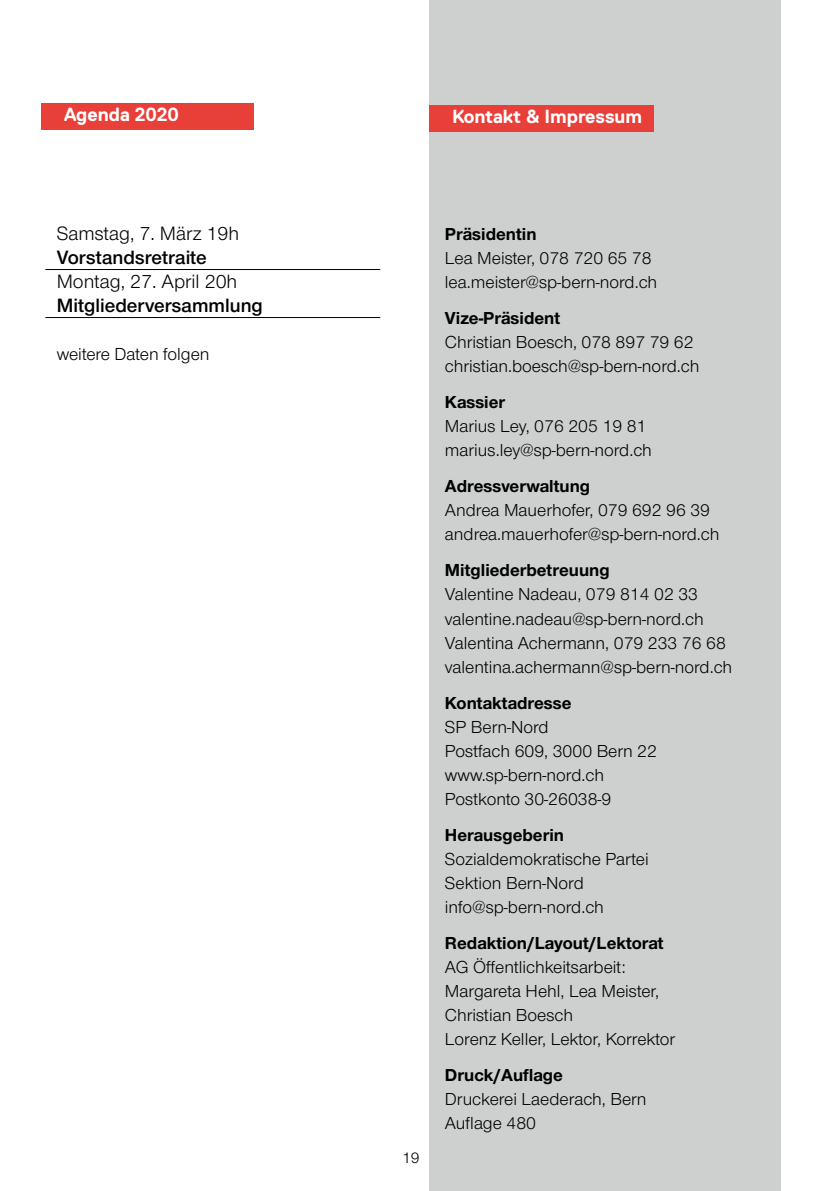
<style>
.page{position:relative;width:840px;height:1191px;background:#fff}
.page>*{position:absolute;margin:0;border:0;box-sizing:border-box;transform-origin:0 0}
.S2_Agenda_Impressum{font:20px "Nimbus San Nov Sem Bol";color:#000}
.S2_Agenda_Impressum-2{font:20px "Nimbus San Nov";color:#000}
.Balkentitel{font:700 19px "Replica";color:#fff}
.S2_Agenda_Impressum-3{font:18px "Nimbus San Nov";color:#000}
.S2_Agenda_Impressum-4{font:700 18px "Nimbus San Nov";color:#000}
.t1{font:16px "Nimbus San Nov";color:#000}
</style>
<div class="page">
<div style="left:429px;top:0;width:351px;height:1191px;background:#cecfcf"></div>
<div style="left:429px;top:105px;width:224px;height:27px;background:#e83f39"></div>
<div style="left:41px;top:103px;width:213px;height:27px;background:#e83f39"></div>
<hr style="left:45px;top:269px;width:335px;height:1px;background:#000">
<hr style="left:45px;top:317px;width:335px;height:1px;background:#000">
<p class="Balkentitel" style="left:64px;top:104px;width:116px">Agenda 2020</p>
<p class="S2_Agenda_Impressum-2" style="left:57px;top:222px;width:184px">Samstag, 7. März 19h</p>
<p class="S2_Agenda_Impressum" style="left:57px;top:246px;width:151px">Vorstandsretraite</p>
<p class="S2_Agenda_Impressum-2" style="left:57px;top:270px;width:182px">Montag, 27. April 20h</p>
<p class="S2_Agenda_Impressum" style="left:57px;top:294px;width:207px">Mitgliederversammlung</p>
<p class="S2_Agenda_Impressum-3" style="left:57px;top:344px;width:154px">weitere Daten folgen</p>
<p class="Balkentitel" style="left:452px;top:105px;width:191px">Kontakt &amp; Impressum</p>
<p class="t1" style="left:402px;top:1149px;width:19px">19</p>
<p class="S2_Agenda_Impressum-4" style="left:444px;top:224px;width:93px">Präsidentin</p>
<p class="S2_Agenda_Impressum-3" style="left:444px;top:248px;width:208px">Lea Meister, 078 720 65 78</p>
<p class="S2_Agenda_Impressum-3" style="left:444px;top:272px;width:214px">lea.meister@sp-bern-nord.ch</p>
<p class="S2_Agenda_Impressum-4" style="left:444px;top:308px;width:117px">Vize-Präsident</p>
<p class="S2_Agenda_Impressum-3" style="left:444px;top:332px;width:250px">Christian Boesch, 078 897 79 62</p>
<p class="S2_Agenda_Impressum-3" style="left:444px;top:356px;width:256px">christian.boesch@sp-bern-nord.ch</p>
<p class="S2_Agenda_Impressum-4" style="left:444px;top:392px;width:62px">Kassier</p>
<p class="S2_Agenda_Impressum-3" style="left:444px;top:416px;width:203px">Marius Ley, 076 205 19 81</p>
<p class="S2_Agenda_Impressum-3" style="left:444px;top:440px;width:208px">marius.ley@sp-bern-nord.ch</p>
<p class="S2_Agenda_Impressum-4" style="left:444px;top:476px;width:147px">Adressverwaltung</p>
<p class="S2_Agenda_Impressum-3" style="left:444px;top:500px;width:266px">Andrea Mauerhofer, 079 692 96 39</p>
<p class="S2_Agenda_Impressum-3" style="left:444px;top:524px;width:276px">andrea.mauerhofer@sp-bern-nord.ch</p>
<p class="S2_Agenda_Impressum-4" style="left:444px;top:560px;width:166px">Mitgliederbetreuung</p>
<p class="S2_Agenda_Impressum-3" style="left:444px;top:584px;width:254px">Valentine Nadeau, 079 814 02 33</p>
<p class="S2_Agenda_Impressum-3" style="left:444px;top:608px;width:260px">valentine.nadeau@sp-bern-nord.ch</p>
<p class="S2_Agenda_Impressum-3" style="left:444px;top:632px;width:282px">Valentina Achermann, 079 233 76 68</p>
<p class="S2_Agenda_Impressum-3" style="left:444px;top:656px;width:288px">valentina.achermann@sp-bern-nord.ch</p>
<p class="S2_Agenda_Impressum-4" style="left:444px;top:692px;width:128px">Kontaktadresse</p>
<p class="S2_Agenda_Impressum-3" style="left:444px;top:716px;width:105px">SP Bern-Nord</p>
<p class="S2_Agenda_Impressum-3" style="left:444px;top:740px;width:213px">Postfach 609, 3000 Bern 22</p>
<p class="S2_Agenda_Impressum-3" style="left:444px;top:764px;width:160px">www.sp-bern-nord.ch</p>
<p class="S2_Agenda_Impressum-3" style="left:444px;top:788px;width:168px">Postkonto 30-26038-9</p>
<p class="S2_Agenda_Impressum-4" style="left:444px;top:824px;width:120px">Herausgeberin</p>
<p class="S2_Agenda_Impressum-3" style="left:444px;top:848px;width:205px">Sozialdemokratische Partei</p>
<p class="S2_Agenda_Impressum-3" style="left:444px;top:872px;width:140px">Sektion Bern-Nord</p>
<p class="S2_Agenda_Impressum-3" style="left:444px;top:896px;width:160px">info@sp-bern-nord.ch</p>
<p class="S2_Agenda_Impressum-4" style="left:444px;top:932px;width:220px">Redaktion/Layout/Lektorat</p>
<p class="S2_Agenda_Impressum-3" style="left:444px;top:956px;width:182px">AG Öffentlichkeitsarbeit:</p>
<p class="S2_Agenda_Impressum-3" style="left:444px;top:980px;width:216px">Margareta Hehl, Lea Meister,</p>
<p class="S2_Agenda_Impressum-3" style="left:444px;top:1004px;width:129px">Christian Boesch</p>
<p class="S2_Agenda_Impressum-3" style="left:444px;top:1028px;width:231px">Lorenz Keller, Lektor, Korrektor</p>
<p class="S2_Agenda_Impressum-4" style="left:444px;top:1064px;width:119px">Druck/Auflage</p>
<p class="S2_Agenda_Impressum-3" style="left:444px;top:1088px;width:203px">Druckerei Laederach, Bern</p>
<p class="S2_Agenda_Impressum-3" style="left:444px;top:1112px;width:92px">Auflage 480</p>
</div>
